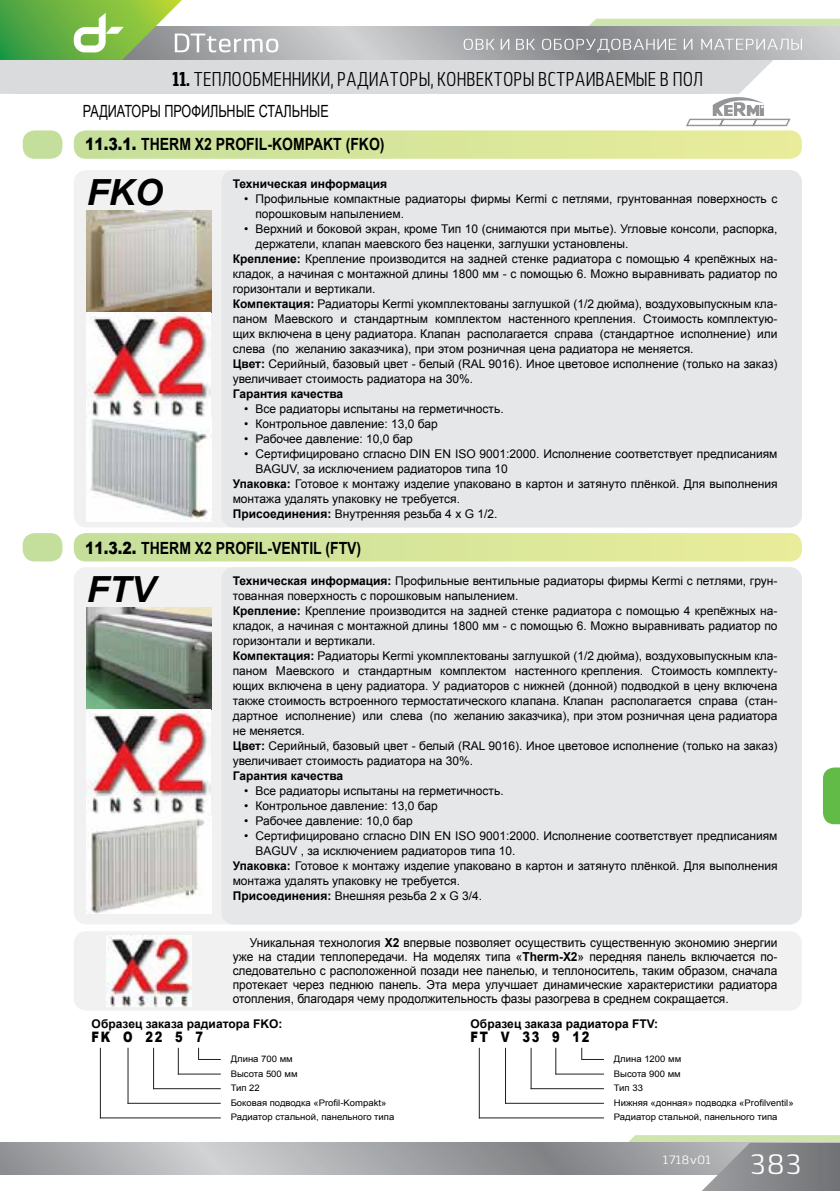
<style>
.page{position:relative;width:840px;height:1191px;background:#fff}
.page>*{position:absolute;margin:0;border:0;box-sizing:border-box;transform-origin:0 0}
.t1{font:italic 700 36px "Arial";color:#000}
.t2{font:28px "Lytiga Pro";color:#fff}
.t3{font:20px "Lytiga Pro Condensed";color:#000;scale:.8 1}
.t4{font:16.8px/33.6px "Arial";color:#000;scale:.75 1}
.t5{font:700 16.8px "Arial";color:#000;scale:.83 1}
.t6{font:900 14.4px "Arial";letter-spacing:.15em;color:#000;scale:.79 1}
.t7{font:12.4px/14px "Arial";color:#000;text-align:justify;scale:.96 1}
.t8{font:12px/15px "Arial";color:#000}
.t9{font:700 12px "Arial";color:#000}
.t10{font:12px "Lytiga Pro";color:#fff}
.t11{font:9px/14.4px "Arial";color:#000;scale:1.06 1}
.s1{font-weight:900}
.s2{font-weight:700}
</style>
<div class="page">
<svg style="left:0;top:1142px;width:600px;height:32px;background:#a7a9ab"></svg>
<svg style="left:600px;top:1135px;width:239px;height:56px;background:#a7aba7"></svg>
<div style="left:74px;top:130px;width:727px;height:29px;background:linear-gradient(to right,#c5df9b,#eaed9a);border-radius:12px"></div>
<div style="left:23px;top:130px;width:39px;height:29px;background:#c4df9b;border-radius:12px"></div>
<svg style="left:823px;top:767px;width:16px;height:57px"></svg>
<svg style="left:74px;top:533px;width:727px;height:28px;background:#d7e69b"></svg>
<div style="left:23px;top:533px;width:39px;height:28px;background:#c4df9b;border-radius:12px"></div>
<div style="left:74px;top:170px;width:727px;height:357px;background:#f1f1f2"></div>
<div style="left:221px;top:170px;width:580px;height:357px;background:#e6e7e8"></div>
<img style="left:87px;top:211px;width:124px;height:310px">
<svg style="left:0;top:0;width:839px;height:127px"></svg>
<div style="left:74px;top:567px;width:727px;height:357px;background:#f1f1f2"></div>
<div style="left:221px;top:567px;width:580px;height:357px;background:#e6e7e8"></div>
<img style="left:87px;top:608px;width:124px;height:305px">
<svg style="left:198px;top:1047px;width:23px;height:13px"></svg>
<hr style="left:178px;top:1073px;width:43px;height:1px;background:#231f20">
<svg style="left:178px;top:1047px;width:1px;height:27px"></svg>
<hr style="left:153px;top:1088px;width:68px;height:1px;background:#231f20">
<hr style="left:153px;top:1047px;width:1px;height:42px;background:#231f20">
<hr style="left:127px;top:1102px;width:94px;height:1px;background:#231f20">
<hr style="left:127px;top:1047px;width:1px;height:56px;background:#231f20">
<hr style="left:100px;top:1117px;width:121px;height:1px;background:#231f20">
<hr style="left:100px;top:1047px;width:1px;height:71px;background:#231f20">
<svg style="left:581px;top:1047px;width:22px;height:13px"></svg>
<hr style="left:555px;top:1073px;width:48px;height:1px;background:#231f20">
<svg style="left:555px;top:1047px;width:1px;height:27px"></svg>
<hr style="left:530px;top:1088px;width:73px;height:1px;background:#231f20">
<hr style="left:530px;top:1047px;width:1px;height:42px;background:#231f20">
<hr style="left:505px;top:1102px;width:98px;height:1px;background:#231f20">
<hr style="left:504px;top:1047px;width:1px;height:56px;background:#231f20">
<hr style="left:478px;top:1117px;width:125px;height:1px;background:#231f20">
<hr style="left:478px;top:1047px;width:1px;height:71px;background:#231f20">
<div style="left:74px;top:931px;width:727px;height:79px;background:#f1f1f2"></div>
<img style="left:107px;top:935px;width:84px;height:71px">
<h3 class="t3" style="left:172px;top:66px;width:664px"><span class="s1">11.</span> ТЕПЛООБМЕННИКИ, РАДИАТОРЫ, КОНВЕКТОРЫ ВСТРАИВАЕМЫЕ В ПОЛ</h3>
<h3 class="t4" style="left:83px;top:94px;width:403px">РАДИАТОРЫ ПРОФИЛЬНЫЕ СТАЛЬНЫЕ<br><span class="s1">11.3.1.</span> <span class="s2">THERM X2 PROFIL-KOMPAKT (FKO)</span></h3>
<p class="t9" style="left:232px;top:177px;width:156px">Техническая информация</p>
<p class="t8" style="left:255px;top:191px;width:523px;text-indent:-11px">• Профильные компактные радиаторы фирмы Kermi с петлями, грунтованная поверхность с порошковым напылением.</p>
<p class="t8" style="left:244px;top:221px;width:534px">• Верхний и боковой экран, кроме Тип 10 (снимаются при мытье). Угловые консоли, распорка,</p>
<p class="t8" style="left:255px;top:236px;width:374px">держатели, клапан маевского без наценки, заглушки установлены.</p>
<p class="t8" style="left:232px;top:251px;width:546px"><span class="s2">Крепление:</span> Крепление производится на задней стенке радиатора с помощью 4 крепёжных на-</p>
<p class="t8" style="left:232px;top:266px;width:546px">кладок, а начиная с монтажной длины 1800 мм - с помощью 6. Можно выравнивать радиатор по</p>
<p class="t8" style="left:232px;top:281px;width:144px">горизонтали и вертикали.</p>
<p class="t8" style="left:232px;top:296px;width:546px"><span class="s2">Компектация:</span> Радиаторы Kermi укомплектованы заглушкой (1/2 дюйма), воздуховыпускным кла-</p>
<p class="t8" style="left:232px;top:311px;width:546px">паном Маевского и стандартным комплектом настенного крепления. Стоимость комплектую-</p>
<p class="t8" style="left:232px;top:326px;width:546px">щих включена в цену радиатора. Клапан располагается справа (стандартное исполнение) или</p>
<p class="t8" style="left:232px;top:341px;width:462px">слева (по желанию заказчика), при этом розничная цена радиатора не меняется.</p>
<p class="t8" style="left:232px;top:356px;width:546px"><span class="s2">Цвет:</span> Серийный, базовый цвет - белый (RAL 9016). Иное цветовое исполнение (только на заказ)</p>
<p class="t8" style="left:232px;top:371px;width:242px">увеличивает стоимость радиатора на 30%.</p>
<p class="t9" style="left:232px;top:387px;width:112px">Гарантия качества</p>
<p class="t8" style="left:244px;top:401px;width:261px">• Все радиаторы испытаны на герметичность.</p>
<p class="t8" style="left:244px;top:416px;width:195px">• Контрольное давление: 13,0 бар</p>
<p class="t8" style="left:244px;top:431px;width:170px">• Рабочее давление: 10,0 бар</p>
<p class="t8" style="left:244px;top:446px;width:534px">• Сертифицировано сгласно DIN EN ISO 9001:2000. Исполнение соответствует предписаниям</p>
<p class="t8" style="left:255px;top:461px;width:254px">BAGUV, за исключением радиаторов типа 10</p>
<p class="t8" style="left:232px;top:476px;width:546px"><span class="s2">Упаковка:</span> Готовое к монтажу изделие упаковано в картон и затянуто плёнкой. Для выполнения</p>
<p class="t8" style="left:232px;top:491px;width:229px">монтажа удалять упаковку не требуется.</p>
<p class="t8" style="left:232px;top:506px;width:266px"><span class="s2">Присоединения:</span> Внутренняя резьба 4 х G 1/2.</p>
<h1 class="t1" style="left:87px;top:173px;width:77px">FKO</h1>
<h3 class="t5" style="left:85px;top:538px;width:334px"><span class="s1">11.3.2.</span> THERM X2 PROFIL-VENTIL (FTV)</h3>
<p class="t8" style="left:232px;top:573px;width:546px"><span class="s2">Техническая информация:</span> Профильные вентильные радиаторы фирмы Kermi с петлями, грун&shy;тованная поверхность с порошковым напылением.<br><span class="s2">Крепление:</span> Крепление производится на задней стенке радиатора с помощью 4 крепёжных на&shy;кладок, а начиная с монтажной длины 1800 мм - с помощью 6. Можно выравнивать радиатор по горизонтали и вертикали.<br><span class="s2">Компектация:</span> Радиаторы Kermi укомплектованы заглушкой (1/2 дюйма), воздуховыпускным кла&shy;паном Маевского и стандартным комплектом настенного крепления. Стоимость комплекту&shy;ющих включена в цену радиатора. У радиаторов с нижней (донной) подводкой в цену включена также стоимость встроенного термостатического клапана. Клапан располагается справа (стан&shy;дартное исполнение) или слева (по желанию заказчика), при этом розничная цена радиатора не меняется.<br><span class="s2">Цвет:</span> Серийный, базовый цвет - белый (RAL 9016). Иное цветовое исполнение (только на заказ) увеличивает стоимость радиатора на 30%.</p>
<p class="t9" style="left:232px;top:769px;width:112px">Гарантия качества</p>
<p class="t8" style="left:244px;top:783px;width:261px">• Все радиаторы испытаны на герметичность.</p>
<p class="t8" style="left:244px;top:798px;width:195px">• Контрольное давление: 13,0 бар</p>
<p class="t8" style="left:244px;top:813px;width:170px">• Рабочее давление: 10,0 бар</p>
<p class="t8" style="left:244px;top:828px;width:534px">• Сертифицировано сгласно DIN EN ISO 9001:2000. Исполнение соответствует предписаниям</p>
<p class="t8" style="left:255px;top:843px;width:261px">BAGUV , за исключением радиаторов типа 10.</p>
<p class="t8" style="left:232px;top:858px;width:546px"><span class="s2">Упаковка:</span> Готовое к монтажу изделие упаковано в картон и затянуто плёнкой. Для выполнения</p>
<p class="t8" style="left:232px;top:873px;width:229px">монтажа удалять упаковку не требуется.</p>
<p class="t8" style="left:232px;top:888px;width:251px"><span class="s2">Присоединения:</span> Внешняя резьба 2 х G 3/4.</p>
<h1 class="t1" style="left:87px;top:569px;width:70px">FTV</h1>
<p class="t7" style="left:232px;top:936px;width:568px;text-indent:17px">Уникальная технология <span class="s2">Х2</span> впервые позволяет осуществить существенную экономию энергии уже на стадии теплопередачи. На моделях типа «<span class="s2">Therm-X2</span>» передняя панель включается по&shy;следовательно с расположенной позади нее панелью, и теплоноситель, таким образом, сначала протекает через педнюю панель. Эта мера улучшает динамические характеристики радиатора отопления, благодаря чему продолжительность фазы разогрева в среднем сокращается.</p>
<p class="t9" style="left:92px;top:1017px;width:192px">Образец заказа радиатора FKO:</p>
<p class="t6" style="left:92px;top:1026px;width:142px">FK O 22 5 7</p>
<p class="t9" style="left:470px;top:1017px;width:189px">Образец заказа радиатора FTV:</p>
<p class="t6" style="left:470px;top:1026px;width:152px">FT V 33 9 12</p>
<p class="t11" style="left:230px;top:1052px;width:65px">Длина 700 мм<br>Высота 500 мм<br>Тип 22</p>
<p class="t11" style="left:613px;top:1052px;width:65px;text-align:justify">Длина 1200 мм Высота 900 мм Тип 33</p>
<p class="t11" style="left:230px;top:1095px;width:156px">Боковая подводка «Profil-Kompakt»<br>Радиатор стальной, панельного типа</p>
<p class="t11" style="left:613px;top:1095px;width:171px">Нижняя «донная» подводка «Profilventil»<br>Радиатор стальной, панельного типа</p>
<p class="t10" style="left:662px;top:1152px;width:50px">1718v01</p>
<h2 class="t2" style="left:749px;top:1147px;width:54px">383</h2>
</div>
